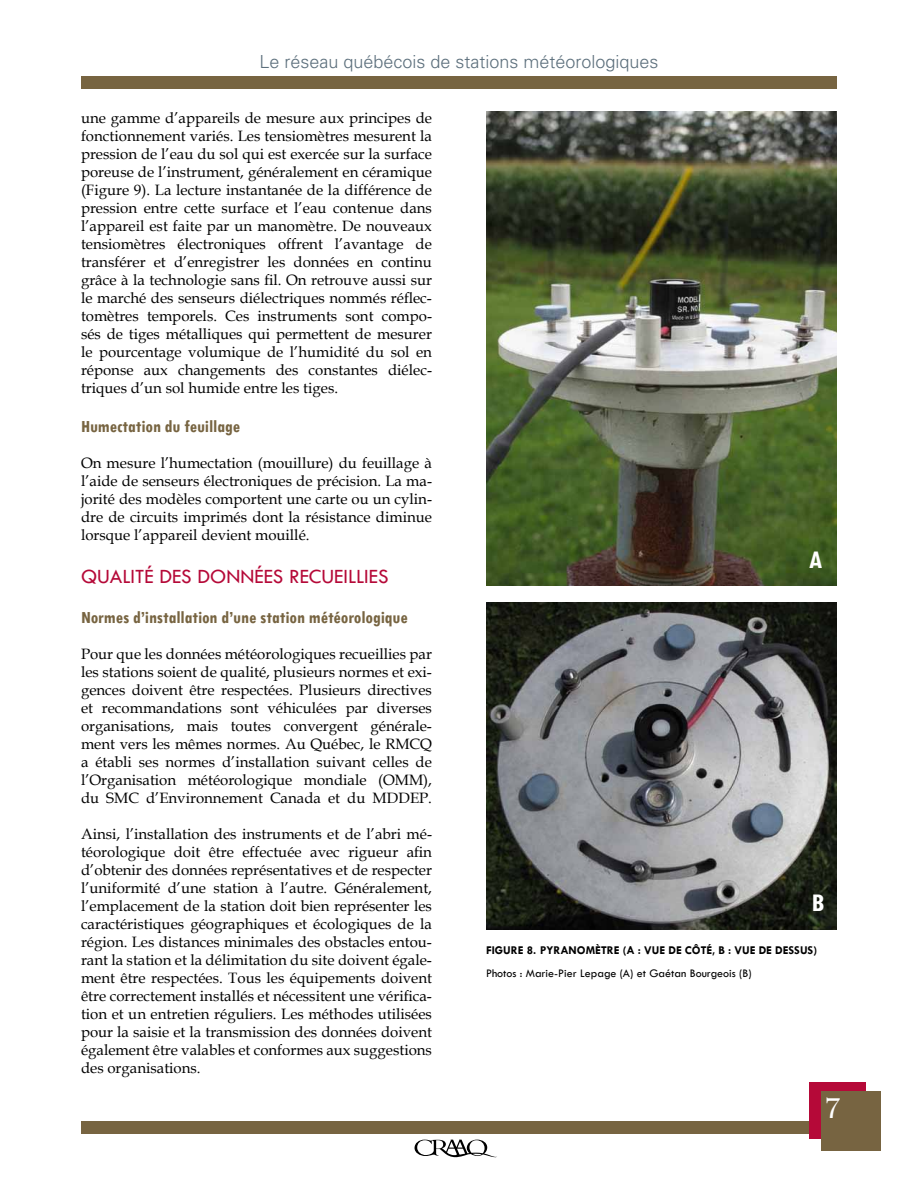
<style>
.page{position:relative;width:918px;height:1188px;background:#fff}
.page>*{position:absolute;margin:0;border:0;box-sizing:border-box;transform-origin:0 0}
.t1{font:31.5px "Footlight MT Light";color:#fff}
.t2{font:700 condensed 27px "Tw Cen";color:#fff}
.t3{font:21px "Tw Cen";color:#b50938}
.t4{font:700 condensed 18px "Tw Cen";color:#776441}
.t5{font:300 18px "Univers";color:#5c6f7c}
.t6{font:15px/18px "Book Antiqua";color:#000;text-align:justify}
.t7{font:700 12px "Tw Cen";color:#000}
.t8{font:12px "Tw Cen";color:#000}
</style>
<div class="page">
<div style="left:81px;top:76px;width:756px;height:13px;background:#776441"></div>
<div style="left:81px;top:1122px;width:756px;height:12px;background:#776441"></div>
<svg style="left:415px;top:1140px;width:82px;height:17px"></svg>
<div style="left:809px;top:1083px;width:56px;height:56px;background:#b50938"></div>
<div style="left:821px;top:1092px;width:59px;height:59px;background:#776441"></div>
<img style="left:486px;top:112px;width:351px;height:473px">
<img style="left:486px;top:603px;width:351px;height:327px">
<p class="t5" style="left:259px;top:51px;width:401px">Le réseau québécois de stations météorologiques</p>
<p class="t6" style="left:81px;top:108px;width:353px">une gamme d’appareils de mesure aux principes de fonctionnement variés. Les tensiomètres mesurent la pression de l’eau du sol qui est exercée sur la surface poreuse de l’instrument, généralement en céramique (Figure 9). La lecture instantanée de la différence de pression entre cette surface et l’eau contenue dans l’appareil est faite par un manomètre. De nouveaux tensiomètres électroniques offrent l’avantage de transférer et d’enregistrer les données en continu grâce à la technologie sans fil. On retrouve aussi sur le marché des senseurs diélectriques nommés réflec&shy;tomètres temporels. Ces instruments sont compo&shy;sés de tiges métalliques qui permettent de mesurer le pourcentage volumique de l’humidité du sol en réponse aux changements des constantes diélec&shy;triques d’un sol humide entre les tiges.</p>
<p class="t4" style="left:81px;top:416px;width:161px">Humectation du feuillage</p>
<p class="t6" style="left:81px;top:454px;width:353px">On mesure l’humectation (mouillure) du feuillage à l’aide de senseurs électroniques de précision. La ma&shy;jorité des modèles comportent une carte ou un cylin&shy;dre de circuits imprimés dont la résistance diminue lorsque l’appareil devient mouillé.</p>
<h3 class="t3" style="left:81px;top:564px;width:309px">QUALITÉ DES DONNÉES RECUEILLIES</h3>
<p class="t4" style="left:81px;top:606px;width:328px">Normes d’installation d’une station météorologique</p>
<p class="t6" style="left:81px;top:645px;width:353px">Pour que les données météorologiques recueillies par les stations soient de qualité, plusieurs normes et exi&shy;gences doivent être respectées. Plusieurs directives et recommandations sont véhiculées par diverses organisations, mais toutes convergent générale&shy;ment vers les mêmes normes. Au Québec, le RMCQ a établi ses normes d’installation suivant celles de l’Organisation météorologique mondiale (OMM), du SMC d’Environnement Canada et du MDDEP.</p>
<p class="t6" style="left:81px;top:825px;width:353px">Ainsi, l’installation des instruments et de l’abri mé&shy;téorologique doit être effectuée avec rigueur afin d’obtenir des données représentatives et de respecter l’uniformité d’une station à l’autre. Généralement, l’emplacement de la station doit bien représenter les caractéristiques géographiques et écologiques de la région. Les distances minimales des obstacles entou&shy;rant la station et la délimitation du site doivent égale&shy;ment être respectées. Tous les équipements doivent être correctement installés et nécessitent une vérifica&shy;tion et un entretien réguliers. Les méthodes utilisées pour la saisie et la transmission des données doivent également être valables et conformes aux suggestions des organisations.</p>
<h2 class="t2" style="left:809px;top:543px;width:15px">A</h2>
<h2 class="t2" style="left:812px;top:886px;width:12px">B</h2>
<p class="t7" style="left:486px;top:943px;width:333px">FIGURE 8. PYRANOMÈTRE (A : VUE DE CÔTÉ, B : VUE DE DESSUS)</p>
<p class="t8" style="left:486px;top:966px;width:267px">Photos : Marie-Pier Lepage (A) et Gaétan Bourgeois (B)</p>
<h1 class="t1" style="left:824px;top:1089px;width:19px">7</h1>
</div>
